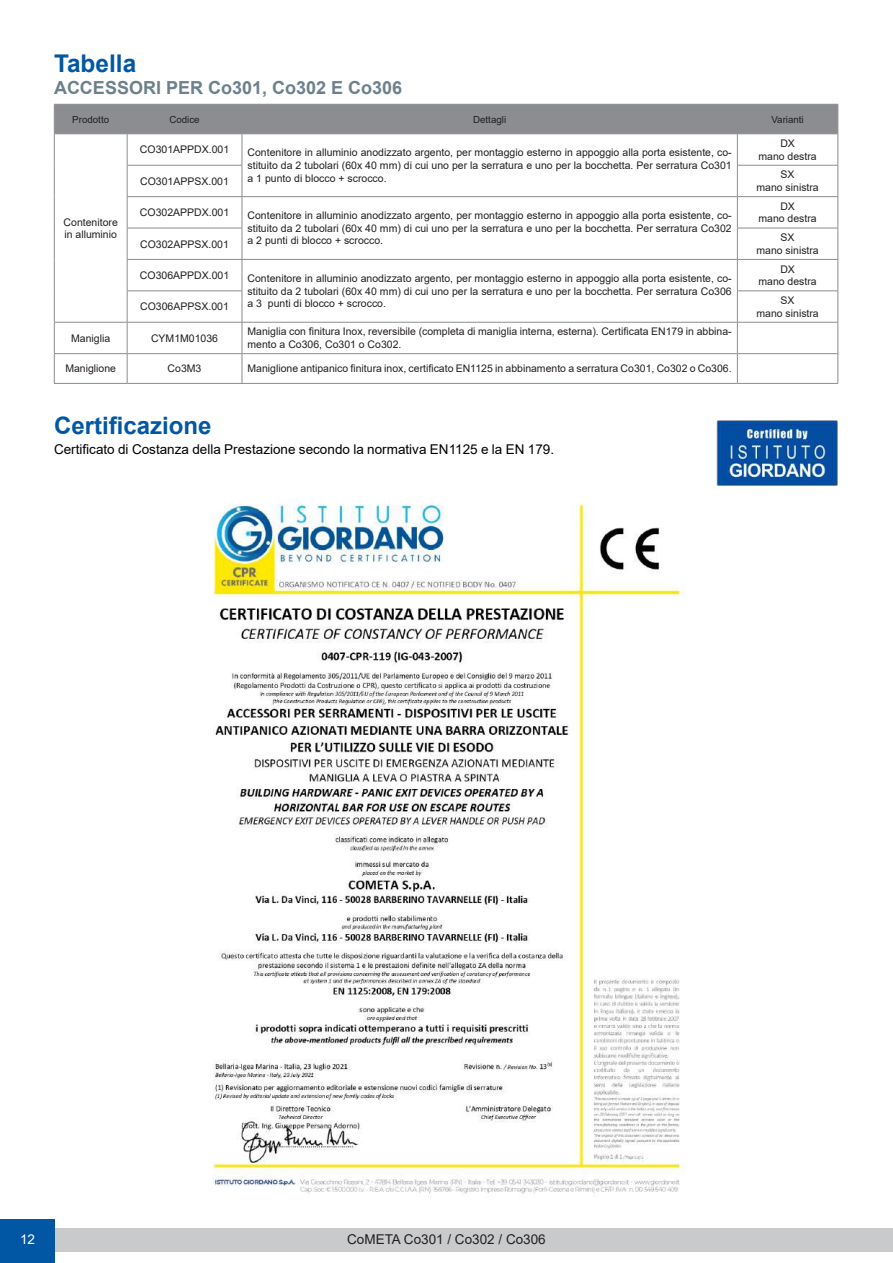
<style>
.page{position:relative;width:893px;height:1263px;background:#fff}
.page>*{position:absolute;margin:0;border:0;box-sizing:border-box;transform-origin:0 0}
.t1{font:700 24.45px "Arial";color:#0157a4}
.t2{font:700 24px "Arial";color:#0157a4}
.t3{font:700 18px "Arial";color:#6c818c}
.t4{font:13.5px "Arial";color:#000}
.t5{font:13.5px "Arial";color:#231f20}
.t6{font:13.5px "Arial";color:#fff}
.t7{font:10.5px/12.6px "Arial";color:#231f20;text-align:center}
.t8{font:9.75px "Arial";color:#231f20}
</style>
<div class="page">
<div style="left:55px;top:1228px;width:838px;height:23px;background:#c9cacc"></div>
<div style="left:0;top:1219px;width:55px;height:44px;background:#0157a4"></div>
<img style="left:716px;top:420px;width:122px;height:66px">
<img style="left:212px;top:504px;width:474px;height:690px">
<div style="left:54px;top:104px;width:785px;height:30px;background:#8b8d90"></div>
<hr style="left:54px;top:134px;width:73px;height:1px;background:#8b8d90">
<hr style="left:54px;top:134px;width:1px;height:31px;background:#8b8d90">
<hr style="left:54px;top:165px;width:1px;height:32px;background:#8b8d90">
<hr style="left:54px;top:197px;width:1px;height:31px;background:#8b8d90">
<hr style="left:54px;top:228px;width:1px;height:31px;background:#8b8d90">
<hr style="left:54px;top:259px;width:1px;height:32px;background:#8b8d90">
<hr style="left:54px;top:291px;width:1px;height:31px;background:#8b8d90">
<hr style="left:127px;top:134px;width:115px;height:1px;background:#8b8d90">
<hr style="left:127px;top:134px;width:1px;height:31px;background:#8b8d90">
<hr style="left:242px;top:134px;width:495px;height:1px;background:#8b8d90">
<hr style="left:242px;top:134px;width:1px;height:31px;background:#8b8d90">
<hr style="left:737px;top:134px;width:101px;height:1px;background:#8b8d90">
<hr style="left:737px;top:134px;width:1px;height:31px;background:#8b8d90">
<hr style="left:838px;top:134px;width:1px;height:31px;background:#8b8d90">
<hr style="left:127px;top:165px;width:115px;height:1px;background:#8b8d90">
<hr style="left:127px;top:166px;width:1px;height:30px;background:#8b8d90">
<hr style="left:242px;top:166px;width:1px;height:30px;background:#8b8d90">
<hr style="left:737px;top:165px;width:101px;height:1px;background:#8b8d90">
<hr style="left:737px;top:166px;width:1px;height:30px;background:#8b8d90">
<hr style="left:838px;top:166px;width:1px;height:30px;background:#8b8d90">
<hr style="left:127px;top:196px;width:115px;height:1px;background:#8b8d90">
<hr style="left:127px;top:197px;width:1px;height:31px;background:#8b8d90">
<hr style="left:127px;top:228px;width:115px;height:1px;background:#8b8d90">
<hr style="left:127px;top:228px;width:1px;height:31px;background:#8b8d90">
<hr style="left:127px;top:259px;width:115px;height:1px;background:#8b8d90">
<hr style="left:127px;top:260px;width:1px;height:31px;background:#8b8d90">
<hr style="left:242px;top:196px;width:495px;height:1px;background:#8b8d90">
<hr style="left:242px;top:197px;width:1px;height:31px;background:#8b8d90">
<hr style="left:242px;top:228px;width:1px;height:31px;background:#8b8d90">
<hr style="left:242px;top:259px;width:495px;height:1px;background:#8b8d90">
<hr style="left:242px;top:260px;width:1px;height:31px;background:#8b8d90">
<hr style="left:737px;top:196px;width:101px;height:1px;background:#8b8d90">
<hr style="left:737px;top:197px;width:1px;height:31px;background:#8b8d90">
<hr style="left:838px;top:197px;width:1px;height:31px;background:#8b8d90">
<hr style="left:737px;top:228px;width:101px;height:1px;background:#8b8d90">
<hr style="left:737px;top:228px;width:1px;height:31px;background:#8b8d90">
<hr style="left:838px;top:228px;width:1px;height:31px;background:#8b8d90">
<hr style="left:737px;top:259px;width:101px;height:1px;background:#8b8d90">
<hr style="left:737px;top:260px;width:1px;height:31px;background:#8b8d90">
<hr style="left:838px;top:260px;width:1px;height:31px;background:#8b8d90">
<hr style="left:127px;top:291px;width:115px;height:1px;background:#8b8d90">
<hr style="left:127px;top:291px;width:1px;height:31px;background:#8b8d90">
<hr style="left:242px;top:291px;width:1px;height:31px;background:#8b8d90">
<hr style="left:737px;top:291px;width:101px;height:1px;background:#8b8d90">
<hr style="left:737px;top:291px;width:1px;height:31px;background:#8b8d90">
<hr style="left:838px;top:291px;width:1px;height:31px;background:#8b8d90">
<hr style="left:54px;top:322px;width:73px;height:1px;background:#8b8d90">
<hr style="left:54px;top:323px;width:1px;height:30px;background:#8b8d90">
<hr style="left:127px;top:322px;width:115px;height:1px;background:#8b8d90">
<hr style="left:127px;top:323px;width:1px;height:30px;background:#8b8d90">
<hr style="left:242px;top:322px;width:495px;height:1px;background:#8b8d90">
<hr style="left:242px;top:323px;width:1px;height:30px;background:#8b8d90">
<hr style="left:737px;top:322px;width:101px;height:1px;background:#8b8d90">
<hr style="left:737px;top:323px;width:1px;height:30px;background:#8b8d90">
<hr style="left:838px;top:323px;width:1px;height:30px;background:#8b8d90">
<hr style="left:54px;top:353px;width:73px;height:1px;background:#8b8d90">
<svg style="left:54px;top:354px;width:1px;height:29px"></svg>
<hr style="left:127px;top:353px;width:115px;height:1px;background:#8b8d90">
<svg style="left:127px;top:354px;width:1px;height:29px"></svg>
<hr style="left:242px;top:353px;width:495px;height:1px;background:#8b8d90">
<svg style="left:242px;top:354px;width:1px;height:29px"></svg>
<hr style="left:737px;top:353px;width:101px;height:1px;background:#8b8d90">
<svg style="left:737px;top:354px;width:1px;height:29px"></svg>
<svg style="left:838px;top:354px;width:1px;height:29px"></svg>
<hr style="left:54px;top:383px;width:73px;height:1px;background:#8b8d90">
<hr style="left:127px;top:383px;width:115px;height:1px;background:#8b8d90">
<hr style="left:242px;top:383px;width:495px;height:1px;background:#8b8d90">
<hr style="left:737px;top:383px;width:101px;height:1px;background:#8b8d90">
<h1 class="t1" style="left:54px;top:46px;width:84px">Tabella</h1>
<h3 class="t3" style="left:54px;top:75px;width:350px">ACCESSORI PER Co301, Co302 E Co306</h3>
<p class="t8" style="left:72px;top:112px;width:38px">Prodotto</p>
<p class="t8" style="left:169px;top:112px;width:32px">Codice</p>
<p class="t8" style="left:473px;top:112px;width:35px">Dettagli</p>
<p class="t8" style="left:771px;top:112px;width:34px">Varianti</p>
<p class="t7" style="left:64px;top:215px;width:56px;text-align:left">Contenitore in alluminio</p>
<p class="t7" style="left:140px;top:143px;width:91px">CO301APPDX.001</p>
<p class="t7" style="left:248px;top:146px;width:486px;text-align:justify">Contenitore in alluminio anodizzato argento, per montaggio esterno in appoggio alla porta esistente, co&shy;stituito da 2 tubolari (60x 40 mm) di cui uno per la serratura e uno per la bocchetta. Per serratura Co301 a 1 punto di blocco + scrocco.</p>
<p class="t7" style="left:758px;top:137px;width:60px">DX<br>mano destra</p>
<p class="t7" style="left:140px;top:175px;width:90px">CO301APPSX.001</p>
<p class="t7" style="left:756px;top:168px;width:64px">SX<br>mano sinistra</p>
<p class="t7" style="left:140px;top:206px;width:91px">CO302APPDX.001</p>
<p class="t7" style="left:248px;top:209px;width:486px;text-align:justify">Contenitore in alluminio anodizzato argento, per montaggio esterno in appoggio alla porta esistente, co&shy;stituito da 2 tubolari (60x 40 mm) di cui uno per la serratura e uno per la bocchetta. Per serratura Co302 a 2 punti di blocco + scrocco.</p>
<p class="t7" style="left:758px;top:200px;width:60px">DX<br>mano destra</p>
<p class="t7" style="left:140px;top:237px;width:90px">CO302APPSX.001</p>
<p class="t7" style="left:756px;top:231px;width:64px">SX<br>mano sinistra</p>
<p class="t7" style="left:140px;top:269px;width:91px">CO306APPDX.001</p>
<p class="t7" style="left:248px;top:272px;width:486px;text-align:justify">Contenitore in alluminio anodizzato argento, per montaggio esterno in appoggio alla porta esistente, co&shy;stituito da 2 tubolari (60x 40 mm) di cui uno per la serratura e uno per la bocchetta. Per serratura Co306 a 3 punti di blocco + scrocco.</p>
<p class="t7" style="left:758px;top:263px;width:60px">DX<br>mano destra</p>
<p class="t7" style="left:140px;top:300px;width:90px">CO306APPSX.001</p>
<p class="t7" style="left:756px;top:294px;width:64px">SX<br>mano sinistra</p>
<p class="t7" style="left:71px;top:332px;width:41px">Maniglia</p>
<p class="t7" style="left:151px;top:332px;width:69px">CYM1M01036</p>
<p class="t7" style="left:248px;top:325px;width:486px;text-align:left">Maniglia con finitura Inox, reversibile (completa di maniglia interna, esterna). Certificata EN179 in abbina&shy;mento a Co306, Co301 o Co302.</p>
<p class="t7" style="left:65px;top:362px;width:52px">Maniglione</p>
<p class="t7" style="left:168px;top:362px;width:35px">Co3M3</p>
<p class="t7" style="left:248px;top:362px;width:486px">Maniglione antipanico finitura inox, certificato EN1125 in abbinamento a serratura Co301, Co302 o Co306.</p>
<h2 class="t2" style="left:54px;top:409px;width:159px">Certificazione</h2>
<p class="t4" style="left:54px;top:440px;width:502px">Certificato di Costanza della Prestazione secondo la normativa EN1125 e la EN 179.</p>
<p class="t6" style="left:20px;top:1230px;width:17px">12</p>
<p class="t5" style="left:347px;top:1230px;width:200px">CoMETA Co301 / Co302 / Co306</p>
</div>
